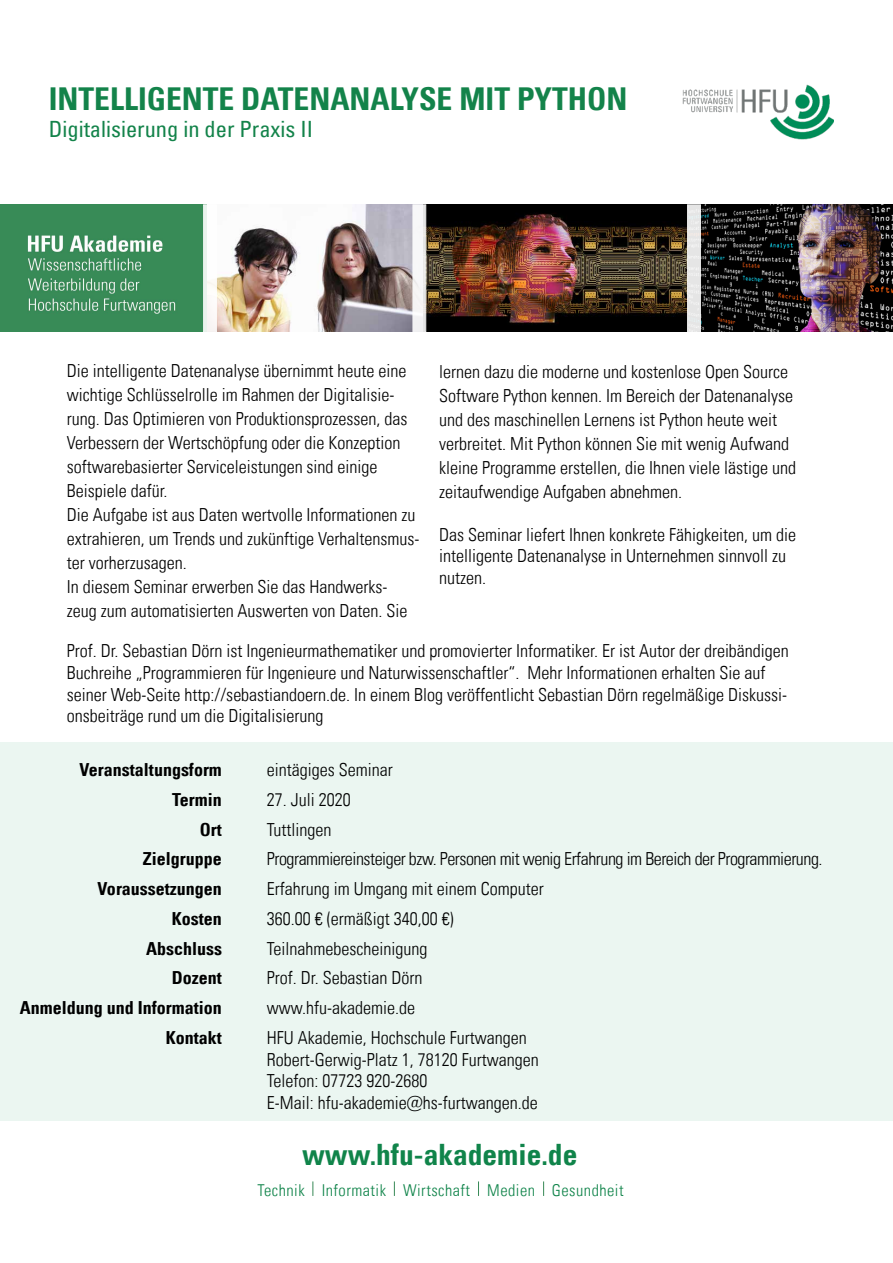
<style>
.page{position:relative;width:893px;height:1263px;background:#fff}
.page>*{position:absolute;margin:0;border:0;box-sizing:border-box;transform-origin:0 0}
.t1{font:31.5px "Univers LTW02 67 Bold Cn";color:#13834a}
.t2{font:29.4px "Univers LTW02 67 Bold Cn";color:#10844a}
.t3{font:condensed 22.5px "Univers LTW02 57";color:#13834a}
.t4{font:18px/24px "Univers LTW02 47 Light Cn";color:#000}
.t5{font:18px "Univers LTW02 67 Bold Cn";color:#000}
.t6{font:18px "Univers LTW02 47 Light Cn";letter-spacing:-.025em;color:#000}
.t7{font:16.35px "Univers LTW02 47 Light Cn";letter-spacing:.03em;color:#10844a}
</style>
<div class="page">
<img style="left:426px;top:205px;width:467px;height:127px">
<svg style="left:313px;top:1181px;width:1px;height:15px"></svg>
<svg style="left:394px;top:1181px;width:1px;height:15px"></svg>
<svg style="left:478px;top:1181px;width:1px;height:15px"></svg>
<svg style="left:543px;top:1181px;width:1px;height:15px"></svg>
<img style="left:0;top:205px;width:413px;height:127px">
<svg style="left:413px;top:205px;width:13px;height:127px;fill:#f6f6f6"></svg>
<div style="left:687px;top:205px;width:14px;height:127px;background:#e5e6e5"></div>
<img style="left:682px;top:84px;width:152px;height:56px">
<svg style="left:203px;top:205px;width:14px;height:127px"></svg>
<div style="left:0;top:742px;width:893px;height:378px;background:#ebf6f1"></div>
<h1 class="t1" style="left:49px;top:79px;width:580px">INTELLIGENTE DATENANALYSE MIT PYTHON</h1>
<p class="t3" style="left:49px;top:115px;width:266px">Digitalisierung in der Praxis II</p>
<p class="t4" style="left:67px;top:359px;width:354px">Die intelligente Datenanalyse übernimmt heute eine wichtige Schlüsselrolle im Rahmen der Digitalisie&shy;rung. Das Optimieren von Produktionsprozessen, das Verbessern der Wertschöpfung oder die Konzeption softwarebasierter Serviceleistungen sind einige Beispiele dafür.<br>Die Aufgabe ist aus Daten wertvolle Informationen zu extrahieren, um Trends und zukünftige Verhaltensmus&shy;ter vorherzusagen.<br>In diesem Seminar erwerben Sie das Handwerks&shy;zeug zum automatisierten Auswerten von Daten. Sie</p>
<p class="t4" style="left:439px;top:359px;width:358px">lernen dazu die moderne und kostenlose Open Source Software Python kennen. Im Bereich der Datenanalyse und des maschinellen Lernens ist Python heute weit verbreitet. Mit Python können Sie mit wenig Aufwand kleine Programme erstellen, die Ihnen viele lästige und zeitaufwendige Aufgaben abnehmen.</p>
<p class="t4" style="left:439px;top:523px;width:358px;line-height:21.6px">Das Seminar liefert Ihnen konkrete Fähigkeiten, um die intelligente Datenanalyse in Unternehmen sinnvoll zu nutzen.</p>
<p class="t4" style="left:67px;top:640px;width:724px;line-height:21.6px">Prof. Dr. Sebastian Dörn ist Ingenieurmathematiker und promovierter Informatiker. Er ist Autor der dreibändigen Buchreihe „Programmieren für Ingenieure und Naturwissenschaftler“. Mehr Informationen erhalten Sie auf seiner Web-Seite http://sebastiandoern.de. In einem Blog veröffentlicht Sebastian Dörn regelmäßige Diskussi&shy;onsbeiträge rund um die Digitalisierung</p>
<p class="t5" style="left:80px;top:759px;width:144px">Veranstaltungsform</p>
<p class="t4" style="left:267px;top:757px;width:127px">eintägiges Seminar</p>
<p class="t5" style="left:172px;top:788px;width:51px">Termin</p>
<p class="t4" style="left:267px;top:787px;width:85px">27. Juli 2020</p>
<p class="t5" style="left:200px;top:818px;width:23px">Ort</p>
<p class="t4" style="left:267px;top:817px;width:66px">Tuttlingen</p>
<p class="t5" style="left:143px;top:848px;width:81px">Zielgruppe</p>
<p class="t6" style="left:267px;top:848px;width:557px">Programmiereinsteiger bzw. Personen mit wenig Erfahrung im Bereich der Programmierung.</p>
<p class="t5" style="left:98px;top:878px;width:126px">Voraussetzungen</p>
<p class="t4" style="left:267px;top:876px;width:278px">Erfahrung im Umgang mit einem Computer</p>
<p class="t5" style="left:172px;top:907px;width:52px">Kosten</p>
<p class="t4" style="left:267px;top:906px;width:188px">360.00 € (ermäßigt 340,00 €)</p>
<p class="t5" style="left:146px;top:937px;width:77px">Abschluss</p>
<p class="t4" style="left:267px;top:936px;width:162px">Teilnahmebescheinigung</p>
<p class="t5" style="left:172px;top:967px;width:52px">Dozent</p>
<p class="t4" style="left:267px;top:966px;width:157px">Prof. Dr. Sebastian Dörn</p>
<p class="t5" style="left:20px;top:997px;width:203px">Anmeldung und Information</p>
<p class="t4" style="left:267px;top:996px;width:150px">www.hfu-akademie.de</p>
<p class="t5" style="left:166px;top:1026px;width:58px">Kontakt</p>
<p class="t4" style="left:267px;top:1026px;width:273px;line-height:21.6px">HFU Akademie, Hochschule Furtwangen Robert-Gerwig-Platz 1, 78120 Furtwangen Telefon: 07723 920-2680<br>E-Mail: hfu-akademie@hs-furtwangen.de</p>
<h2 class="t2" style="left:302px;top:1136px;width:277px">www.hfu-akademie.de</h2>
<p class="t7" style="left:258px;top:1180px;width:367px">Technik Informatik Wirtschaft Medien Gesundheit</p>
</div>
